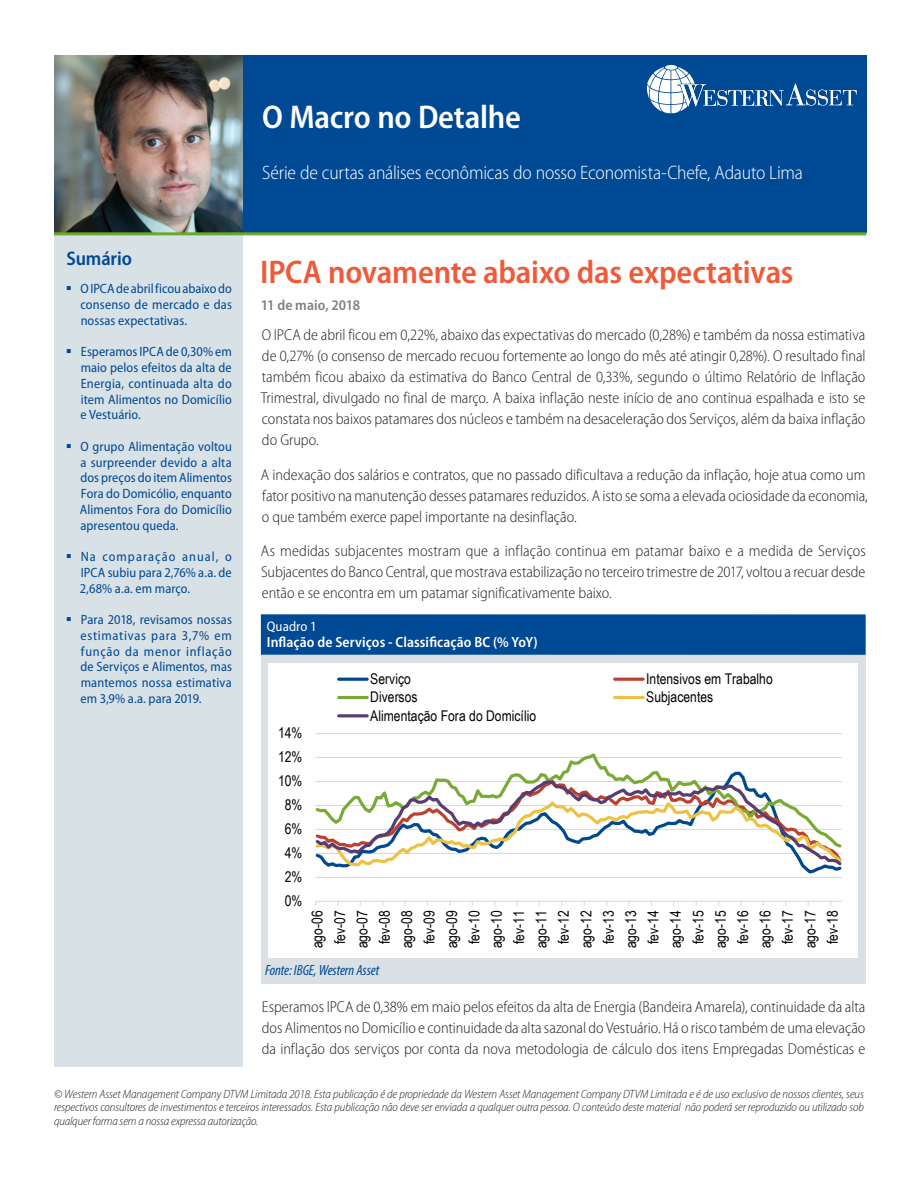
<style>
.page{position:relative;width:918px;height:1188px;background:#fff}
.page>*{position:absolute;margin:0;border:0;box-sizing:border-box;transform-origin:0 0}
.Body_Text{font:600 semi-condensed 33px "Myriad Pro";letter-spacing:-.005em;color:#fff}
.t1{font:600 semi-condensed 32.85px "Myriad Pro";letter-spacing:-.005em;color:#ef5a39}
.t2{font:600 semi-condensed 19.65px "Myriad Pro";letter-spacing:-.005em;color:#004994}
.Body_Text-2{font:300 semi-condensed 19.5px "Myriad Pro";letter-spacing:-.01em;color:#fff}
.Body_Text-3{font:300 semi-condensed 15.75px/21px "Myriad Pro";letter-spacing:-.005em;color:#231f20;text-align:justify}
.t3{font:14.85px/22.4px "Arial Narrow";color:#000;text-align:justify}
.t4{font:600 semi-condensed 14.85px "Myriad Pro";letter-spacing:.005em;color:#fff}
.t5{font:italic condensed 14.85px "Myriad Pro";letter-spacing:-.005em;color:#004994}
.t6{font:600 semi-condensed 14.85px "Myriad Pro";color:#828081}
.t7{font:14.7px "Arial Narrow";color:#000}
.t8{font:semi-condensed 13.95px "Myriad Pro";letter-spacing:.005em;color:#fff}
.t9{font:semi-condensed 13.5px/15.8px "Myriad Pro";letter-spacing:.005em;color:#004994;text-align:justify}
.t10{font:italic 300 semi-condensed 12px/13.5px "Myriad Pro";letter-spacing:-.01em;color:#231f20;text-align:justify}
</style>
<div class="page">
<div style="left:54px;top:55px;width:812px;height:177px;background:#004994"></div>
<img style="left:54px;top:55px;width:189px;height:177px">
<div style="left:54px;top:234px;width:189px;height:832px;background:#d8e1e5"></div>
<hr style="left:54px;top:232px;width:812px;height:3px;background:#68a92a">
<div style="left:665px;top:65px;width:12px;height:5px;background:#fff;border-radius:50%"></div>
<svg style="left:646px;top:67px;width:210px;height:46px"></svg>
<div style="left:261px;top:614px;width:605px;height:41px;background:#004994"></div>
<div style="left:261px;top:655px;width:605px;height:329px;background:#dae0e4"></div>
<div style="left:268px;top:664px;width:590px;height:294px;background:#fff"></div>
<hr style="left:316px;top:877px;width:526px;height:1px;background:#d9d9d9">
<hr style="left:316px;top:733px;width:526px;height:1px;background:#d9d9d9">
<hr style="left:316px;top:901px;width:526px;height:1px;background:#d9d9d9">
<svg style="left:315px;top:753px;width:527px;height:26px"></svg>
<svg style="left:315px;top:779px;width:527px;height:89px"></svg>
<hr style="left:339px;top:678px;width:28px;height:3px;background:#004990">
<hr style="left:615px;top:678px;width:28px;height:3px;background:#bd4131">
<hr style="left:339px;top:696px;width:28px;height:3px;background:#79aa37">
<hr style="left:615px;top:696px;width:28px;height:3px;background:#ecc246">
<hr style="left:339px;top:714px;width:28px;height:3px;background:#593c71">
<p class="t2" style="left:66px;top:247px;width:67px">Sumário</p>
<p class="t9" style="left:80px;top:281px;width:153px">O IPCA de abril ficou abaixo do consenso de mercado e das nossas expectativas.</p>
<p class="t9" style="left:80px;top:344px;width:153px">Esperamos IPCA de 0,30% em maio pelos efeitos da alta de Energia, continuada alta do item Alimentos no Domicílio e Vestuário.</p>
<p class="t9" style="left:80px;top:439px;width:154px">O grupo Alimentação voltou a surpreender devido a alta dos preços do item Alimentos Fora do Domicólio, enquanto Alimentos Fora do Domicílio apresentou queda.</p>
<p class="t9" style="left:80px;top:549px;width:153px">Na comparação anual, o IPCA subiu para 2,76% a.a. de 2,68% a.a. em março.</p>
<p class="t9" style="left:80px;top:612px;width:153px">Para 2018, revisamos nossas estimativas para 3,7% em função da menor inflação de Serviços e Alimentos, mas mantemos nossa estimativa em 3,9% a.a. para 2019.</p>
<p class="Body_Text" style="left:262px;top:99px;width:260px">O Macro no Detalhe</p>
<p class="Body_Text-2" style="left:262px;top:162px;width:542px">Série de curtas análises econômicas do nosso Economista-Chefe, Adauto Lima</p>
<p class="t1" style="left:260px;top:254px;width:535px">IPCA novamente abaixo das expectativas</p>
<p class="t6" style="left:261px;top:297px;width:101px">11 de maio, 2018</p>
<p class="Body_Text-3" style="left:261px;top:325px;width:606px">O IPCA de abril ficou em 0,22%, abaixo das expectativas do mercado (0,28%) e também da nossa estimativa de 0,27% (o consenso de mercado recuou fortemente ao longo do mês até atingir 0,28%). O resultado final também ficou abaixo da estimativa do Banco Central de 0,33%, segundo o último Relatório de Inflação Trimestral, divulgado no final de março. A baixa inflação neste início de ano continua espalhada e isto se constata nos baixos patamares dos núcleos e também na desaceleração dos Serviços, além da baixa inflação do Grupo.</p>
<p class="Body_Text-3" style="left:261px;top:464px;width:608px;text-align:left">A indexação dos salários e contratos, que no passado dificultava a redução da inflação, hoje atua como um fator positivo na manutenção desses patamares reduzidos. A isto se soma a elevada ociosidade da economia, o que também exerce papel importante na desinflação.</p>
<p class="Body_Text-3" style="left:261px;top:541px;width:606px">As medidas subjacentes mostram que a inflação continua em patamar baixo e a medida de Serviços Subjacentes do Banco Central, que mostrava estabilização no terceiro trimestre de 2017, voltou a recuar desde então e se encontra em um patamar significativamente baixo.</p>
<p class="t8" style="left:267px;top:618px;width:52px">Quadro 1</p>
<p class="t4" style="left:267px;top:634px;width:273px">Inflação de Serviços - Classificação BC (% YoY)</p>
<p class="t7" style="left:278px;top:722px;width:26px">14%</p>
<p class="t7" style="left:278px;top:746px;width:26px">12%</p>
<p class="t7" style="left:278px;top:770px;width:26px">10%</p>
<p class="t7" style="left:285px;top:794px;width:19px">8%</p>
<p class="t7" style="left:285px;top:818px;width:19px">6%</p>
<p class="t7" style="left:285px;top:842px;width:19px">4%</p>
<p class="t7" style="left:285px;top:866px;width:19px">2%</p>
<p class="t7" style="left:285px;top:890px;width:19px">0%</p>
<p class="t7" style="left:370px;top:668px;width:42px">Serviço</p>
<p class="t7" style="left:646px;top:668px;width:128px">Intensivos em Trabalho</p>
<p class="t7" style="left:370px;top:686px;width:49px">Diversos</p>
<p class="t7" style="left:646px;top:686px;width:69px">Subjacentes</p>
<p class="t7" style="left:370px;top:705px;width:167px">Alimentação Fora do Domicílio</p>
<p class="t3" style="left:306px;top:948px;width:39px;rotate:-90deg">ago-06 fev-07 ago-07 fev-08 ago-08 fev-09 ago-09 fev-10 ago-10 fev-11 ago-11 fev-12 ago-12 fev-13 ago-13 fev-14 ago-14 fev-15 ago-15 fev-16 ago-16 fev-17 ago-17 fev-18</p>
<p class="t5" style="left:265px;top:961px;width:116px">Fonte: IBGE, Western Asset</p>
<p class="Body_Text-3" style="left:262px;top:997px;width:605px">Esperamos IPCA de 0,38% em maio pelos efeitos da alta de Energia (Bandeira Amarela), continuidade da alta dos Alimentos no Domicílio e continuidade da alta sazonal do Vestuário. Há o risco também de uma elevação da inflação dos serviços por conta da nova metodologia de cálculo dos itens Empregadas Domésticas e</p>
<p class="t10" style="left:54px;top:1087px;width:811px">© Western Asset Management Company DTVM Limitada 2018. Esta publicação é de propriedade da Western Asset Management Company DTVM Limitada e é de uso exclusivo de nossos clientes, seus respectivos consultores de investimentos e terceiros interessados. Esta publicação não deve ser enviada a qualquer outra pessoa. O conteúdo deste material não poderá ser reproduzido ou utilizado sob qualquer forma sem a nossa expressa autorização.</p>
</div>
